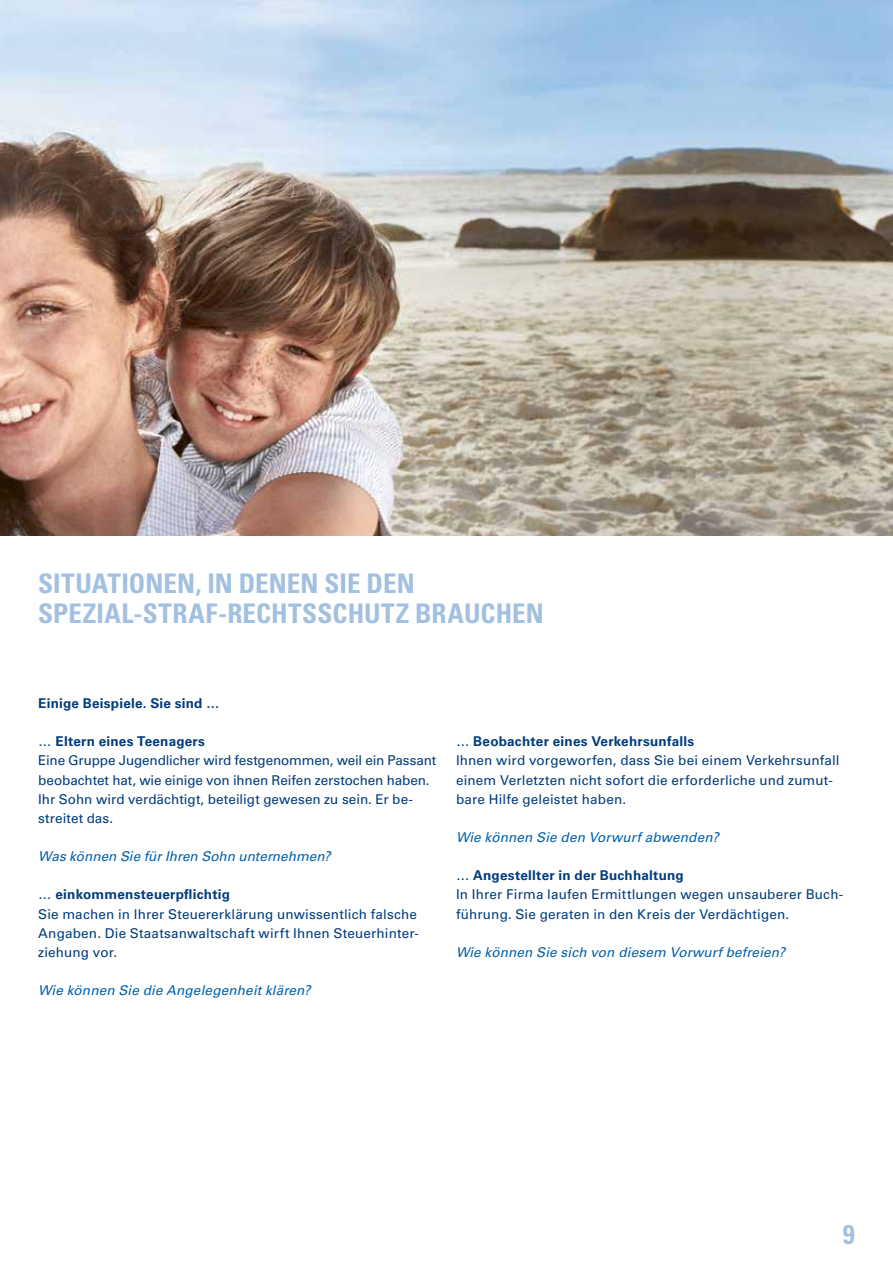
<style>
.page{position:relative;width:893px;height:1263px;background:#fff}
.page>*{position:absolute;margin:0;border:0;box-sizing:border-box;transform-origin:0 0}
.t1{font:700 condensed 27px/29.7px "Univers LT";letter-spacing:.005em;color:#a2c0df}
.t2{font:13.5px/19.2px "Univers LT";letter-spacing:.01em;color:#003c7c}
.t3{font:italic 13.5px "Univers LT";letter-spacing:.01em;color:#0061ad}
.t4{font:700 13.5px "Univers LT";letter-spacing:.015em;color:#003c7c}
.s1{font-weight:700}
</style>
<div class="page">
<img style="left:0;top:0;width:893px;height:535px">
<h1 class="t1" style="left:38px;top:569px;width:507px">SITUATIONEN, IN DENEN SIE DEN<br>SPEZIAL-STRAF-RECHTSSCHUTZ BRAUCHEN</h1>
<p class="t4" style="left:38px;top:695px;width:183px">Einige Beispiele. Sie sind …</p>
<p class="t2" style="left:38px;top:732px;width:400px">… <span class="s1">Eltern eines Teenagers<br></span>Eine Gruppe Jugendlicher wird festgenommen, weil ein Passant beobachtet hat, wie einige von ihnen Reifen zerstochen haben.-- Ihr Sohn wird verdächtigt, beteiligt gewesen zu sein. Er be&shy;streitet das.</p>
<p class="t3" style="left:38px;top:848px;width:294px">Was können Sie für Ihren Sohn unternehmen?</p>
<p class="t2" style="left:38px;top:885px;width:382px">… <span class="s1">einkommensteuerpflichtig<br></span>Sie machen in Ihrer Steuererklärung unwissentlich falsche Angaben. Die Staatsanwaltschaft wirft Ihnen Steuerhinter&shy;ziehung vor.</p>
<p class="t3" style="left:38px;top:982px;width:274px">Wie können Sie die Angelegenheit klären?</p>
<p class="t2" style="left:456px;top:732px;width:385px">… <span class="s1">Beobachter eines Verkehrsunfalls<br></span>Ihnen wird vorgeworfen, dass Sie bei einem Verkehrsunfall einem Verletzten nicht sofort die erforderliche und zumut&shy;bare Hilfe geleistet haben.</p>
<p class="t3" style="left:456px;top:829px;width:264px">Wie können Sie den Vorwurf abwenden?</p>
<p class="t2" style="left:456px;top:866px;width:389px">… <span class="s1">Angestellter in der Buchhaltung<br></span>In Ihrer Firma laufen Ermittlungen wegen unsauberer Buch&shy;führung. Sie geraten in den Kreis der Verdächtigen.</p>
<p class="t3" style="left:456px;top:944px;width:331px">Wie können Sie sich von diesem Vorwurf befreien?</p>
<h1 class="t1" style="left:843px;top:1219px;width:13px">9</h1>
</div>
